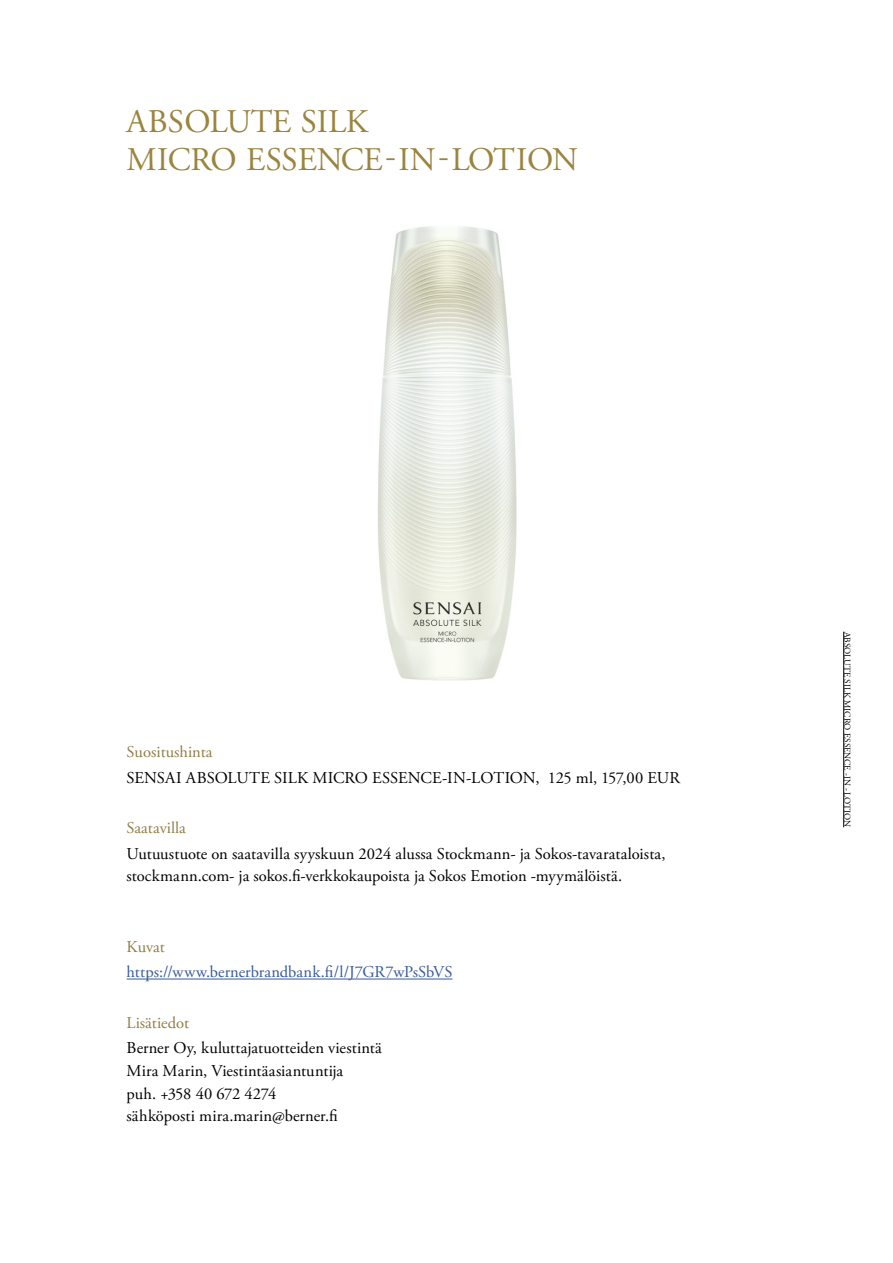
<style>
.page{position:relative;width:893px;height:1263px;background:#fff}
.page>*{position:absolute;margin:0;border:0;box-sizing:border-box;transform-origin:0 0}
.t1{font:33px "Adobe Garamond Pro";letter-spacing:-.01em;color:#9a843e}
.t2{font:300 33px "Avenir LT Std";color:#9a843e}
.t3{font:16.5px/22.5px "Adobe Garamond Pro";letter-spacing:.005em;color:#000}
.t4{font:16.5px "Adobe Garamond Pro";color:#375a9b}
.t5{font:16.5px "Adobe Garamond Pro";color:#8f7e46}
.t6{font:16.5px "Adobe Garamond Pro";letter-spacing:-.015em;color:#000}
.t7{font:9px "Adobe Garamond Pro";color:#000}
</style>
<div class="page">
<img style="left:378px;top:226px;width:139px;height:455px">
<hr style="left:843px;top:632px;width:1px;height:195px;background:#000">
<hr style="left:127px;top:978px;width:325px;height:1px;background:#375a9b">
<h1 class="t1" style="left:127px;top:102px;width:243px">ABSOLUTE SILK</h1>
<h1 class="t1" style="left:451px;top:140px;width:128px">LOTION</h1>
<h1 class="t1" style="left:127px;top:140px;width:258px">MICRO ESSENCE</h1>
<h1 class="t1" style="left:398px;top:140px;width:39px">IN</h1>
<h1 class="t2" style="left:385px;top:136px;width:12px">-</h1>
<h1 class="t2" style="left:438px;top:136px;width:12px">-</h1>
<p class="t5" style="left:127px;top:742px;width:88px">Suositushinta</p>
<p class="t3" style="left:127px;top:767px;width:415px">SENSAI ABSOLUTE SILK MICRO ESSENCE-IN-LOTION,</p>
<p class="t6" style="left:548px;top:767px;width:134px">125 ml, 157,00 EUR</p>
<p class="t5" style="left:127px;top:818px;width:61px">Saatavilla</p>
<p class="t3" style="left:127px;top:843px;width:541px">Uutuustuote on saatavilla syyskuun 2024 alussa Stockmann ja- Sokos-tavarataloista, stockmann.com ja- sokos -f i. verkkokaupoista ja Sokos Emotion -myymälöistä.</p>
<p class="t5" style="left:127px;top:936px;width:40px">Kuvat</p>
<p class="t4" style="left:127px;top:962px;width:327px">https://www.bernerbrandbank 7J/l/f i. GR7wPsSbVS</p>
<p class="t5" style="left:127px;top:1013px;width:64px">Lisätiedot</p>
<p class="t3" style="left:127px;top:1037px;width:257px">Berner Oy, kuluttajatuotteiden viestintä Mira Marin, Viestintäasiantuntija<br>puh. +358 40 672 4274<br>sähköposti mira.marin@berner f i.</p>
<p class="t7" style="left:853px;top:632px;width:197px;rotate:90deg">ABSOLUTE SILK MICRO ESSENCE -IN-LOTION</p>
</div>
